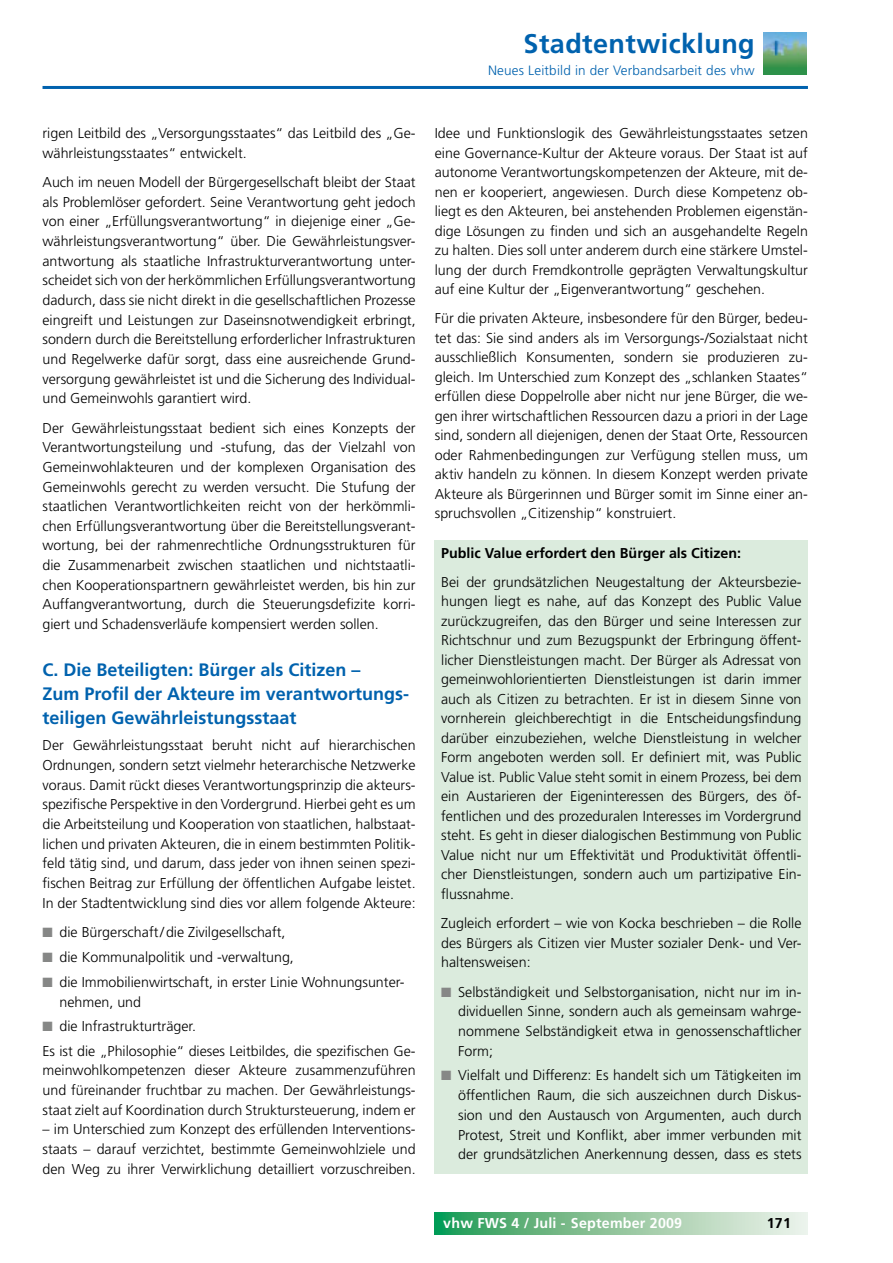
<style>
.page{position:relative;width:893px;height:1263px;background:#fff}
.page>*{position:absolute;margin:0;border:0;box-sizing:border-box;transform-origin:0 0}
.t1{font:700 27px "Frutiger LT";letter-spacing:.015em;color:#0062ae}
._02_Zwischenüberschr{font:700 18px/24.2px "Frutiger LT";color:#0062ae}
._01_Grundschrift{font:300 14.25px/19.5px "Frutiger LT";color:#000;text-align:justify}
._03_Grundschrift_Ein{font:300 14.25px/19.8px "Frutiger LT";color:#000;text-align:justify}
._01_Grundschrift-2{font:700 14.25px "Frutiger LT";color:#000}
.t2{font:700 14.25px "Frutiger LT";letter-spacing:.015em;color:#fff}
.t3{font:300 13.5px "Frutiger LT";letter-spacing:.015em;color:#0062ae}
.s1{color:#868786}
</style>
<div class="page">
<hr style="left:43px;top:86px;width:765px;height:3px;background:#0062ae">
<svg style="left:435px;top:1213px;width:373px;height:21px;background:#8ec69f"></svg>
<img style="left:764px;top:32px;width:42px;height:43px">
<div style="left:435px;top:540px;width:373px;height:634px;background:#dbebdd"></div>
<p class="t1" style="left:524px;top:28px;width:233px">Stadtentwicklung</p>
<p class="t3" style="left:488px;top:62px;width:268px">Neues Leitbild in der Verbandsarbeit des vhw</p>
<p class="_01_Grundschrift" style="left:43px;top:124px;width:375px">rigen Leitbild des „Versorgungsstaates“ das Leitbild des „Ge&shy;währleistungsstaates“ entwickelt.</p>
<p class="_01_Grundschrift" style="left:43px;top:173px;width:375px">Auch im neuen Modell der Bürgergesellschaft bleibt der Staat als Problemlöser gefordert. Seine Verantwortung geht jedoch von einer „Erfüllungsverantwortung“ in diejenige einer „Ge&shy;währleistungsverantwortung“ über. Die Gewährleistungsver&shy;antwortung als staatliche Infrastrukturverantwortung unter&shy;scheidet sich von der herkömmlichen Erfüllungsverantwortung dadurch, dass sie nicht direkt in die gesellschaftlichen Prozesse eingreift und Leistungen zur Daseinsnotwendigkeit erbringt, sondern durch die Bereitstellung erforderlicher Infrastrukturen und Regelwerke dafür sorgt, dass eine ausreichende Grund&shy;versorgung gewährleistet ist und die Sicherung des Individual&shy;und Gemeinwohls garantiert wird.</p>
<p class="_01_Grundschrift" style="left:43px;top:418px;width:375px">Der Gewährleistungsstaat bedient sich eines Konzepts der Verantwortungsteilung und -stufung, das der Vielzahl von Gemeinwohlakteuren und der komplexen Organisation des Gemeinwohls gerecht zu werden versucht. Die Stufung der staatlichen Verantwortlichkeiten reicht von der herkömmli&shy;chen Erfüllungsverantwortung über die Bereitstellungsverant&shy;wortung, bei der rahmenrechtliche Ordnungsstrukturen für die Zusammenarbeit zwischen staatlichen und nichtstaatli&shy;chen Kooperationspartnern gewährleistet werden, bis hin zur Auffangverantwortung, durch die Steuerungsdefizite korri&shy;giert und Schadensverläufe kompensiert werden sollen.</p>
<p class="_02_Zwischenüberschr" style="left:43px;top:658px;width:368px">C. Die Beteiligten: Bürger als Citizen –<br>Zum Profil der Akteure im verantwortungs&shy;teiligen Gewährleistungsstaat</p>
<p class="_01_Grundschrift" style="left:43px;top:736px;width:375px">Der Gewährleistungsstaat beruht nicht auf hierarchischen Ordnungen, sondern setzt vielmehr heterarchische Netzwerke voraus. Damit rückt dieses Verantwortungsprinzip die akteurs&shy;spezifische Perspektive in den Vordergrund. Hierbei geht es um die Arbeitsteilung und Kooperation von staatlichen, halbstaat&shy;lichen und privaten Akteuren, die in einem bestimmten Politik&shy;feld tätig sind, und darum, dass jeder von ihnen seinen spezi&shy;fischen Beitrag zur Erfüllung der öffentlichen Aufgabe leistet.<br>In der Stadtentwicklung sind dies vor allem folgende Akteure:</p>
<p class="_03_Grundschrift_Ein" style="left:43px;top:922px;width:245px"><span class="s1">■</span> die Bürgerschaft/die Zivilgesellschaft,</p>
<p class="_03_Grundschrift_Ein" style="left:43px;top:947px;width:253px"><span class="s1">■</span> die Kommunalpolitik und -verwaltung,</p>
<p class="_03_Grundschrift_Ein" style="left:60px;top:972px;width:346px;text-indent:-17px"><span class="s1">■</span> die Immobilienwirtschaft, in erster Linie Wohnungsunter&shy;nehmen, und</p>
<p class="_03_Grundschrift_Ein" style="left:43px;top:1017px;width:155px"><span class="s1">■</span> die Infrastrukturträger.</p>
<p class="_01_Grundschrift" style="left:43px;top:1041px;width:375px">Es ist die „Philosophie“ dieses Leitbildes, die spezifischen Ge&shy;meinwohlkompetenzen dieser Akteure zusammenzuführen und füreinander fruchtbar zu machen. Der Gewährleistungs&shy;staat zielt auf Koordination durch Struktursteuerung, indem er</p>
<p class="_01_Grundschrift" style="left:43px;top:1120px;width:375px">– im Unterschied zum Konzept des erfüllenden Interventions&shy;staats – darauf verzichtet, bestimmte Gemeinwohlziele und den Weg zu ihrer Verwirklichung detailliert vorzuschreiben.</p>
<p class="_01_Grundschrift" style="left:435px;top:124px;width:375px">Idee und Funktionslogik des Gewährleistungsstaates setzen eine Governance-Kultur der Akteure voraus. Der Staat ist auf autonome Verantwortungskompetenzen der Akteure, mit de&shy;nen er kooperiert, angewiesen. Durch diese Kompetenz ob&shy;liegt es den Akteuren, bei anstehenden Problemen eigenstän&shy;dige Lösungen zu finden und sich an ausgehandelte Regeln zu halten. Dies soll unter anderem durch eine stärkere Umstel&shy;lung der durch Fremdkontrolle geprägten Verwaltungskultur auf eine Kultur der „Eigenverantwortung“ geschehen.</p>
<p class="_01_Grundschrift" style="left:435px;top:309px;width:375px">Für die privaten Akteure, insbesondere für den Bürger, bedeu&shy;tet das: Sie sind anders als im Versorgungs-/Sozialstaat nicht ausschließlich Konsumenten, sondern sie produzieren zu&shy;gleich. Im Unterschied zum Konzept des „schlanken Staates“ erfüllen diese Doppelrolle aber nicht nur jene Bürger, die we&shy;gen ihrer wirtschaftlichen Ressourcen dazu a priori in der Lage sind, sondern all diejenigen, denen der Staat Orte, Ressourcen oder Rahmenbedingungen zur Verfügung stellen muss, um aktiv handeln zu können. In diesem Konzept werden private Akteure als Bürgerinnen und Bürger somit im Sinne einer an&shy;spruchsvollen „Citizenship“ konstruiert.</p>
<p class="_01_Grundschrift-2" style="left:441px;top:544px;width:301px">Public Value erfordert den Bürger als Citizen:</p>
<p class="_01_Grundschrift" style="left:441px;top:572px;width:362px">Bei der grundsätzlichen Neugestaltung der Akteursbezie&shy;hungen liegt es nahe, auf das Konzept des Public Value zurückzugreifen, das den Bürger und seine Interessen zur Richtschnur und zum Bezugspunkt der Erbringung öffent&shy;licher Dienstleistungen macht. Der Bürger als Adressat von gemeinwohlorientierten Dienstleistungen ist darin immer auch als Citizen zu betrachten. Er ist in diesem Sinne von vornherein gleichberechtigt in die Entscheidungsfindung darüber einzubeziehen, welche Dienstleistung in welcher Form angeboten werden soll. Er definiert mit, was Public Value ist. Public Value steht somit in einem Prozess, bei dem ein Austarieren der Eigeninteressen des Bürgers, des öf&shy;fentlichen und des prozeduralen Interesses im Vordergrund steht. Es geht in dieser dialogischen Bestimmung von Public Value nicht nur um Effektivität und Produktivität öffentli&shy;cher Dienstleistungen, sondern auch um partizipative Ein&shy;flussnahme.</p>
<p class="_01_Grundschrift" style="left:441px;top:913px;width:362px">Zugleich erfordert – wie von Kocka beschrieben – die Rolle des Bürgers als Citizen vier Muster sozialer Denk- und Ver&shy;haltensweisen:</p>
<p class="_03_Grundschrift_Ein" style="left:458px;top:982px;width:345px;text-indent:-17px"><span class="s1">■</span> Selbständigkeit und Selbstorganisation, nicht nur im in&shy;dividuellen Sinne, sondern auch als gemeinsam wahrge&shy;nommene Selbständigkeit etwa in genossenschaftlicher Form;</p>
<p class="_03_Grundschrift_Ein" style="left:458px;top:1066px;width:345px;text-indent:-17px"><span class="s1">■</span> Vielfalt und Differenz: Es handelt sich um Tätigkeiten im öffentlichen Raum, die sich auszeichnen durch Diskus&shy;sion und den Austausch von Argumenten, auch durch Protest, Streit und Konflikt, aber immer verbunden mit der grundsätzlichen Anerkennung dessen, dass es stets</p>
<p class="t2" style="left:443px;top:1215px;width:240px">vhw FWS 4 / Juli - September 2009</p>
<p class="_01_Grundschrift-2" style="left:767px;top:1214px;width:26px">171</p>
</div>
